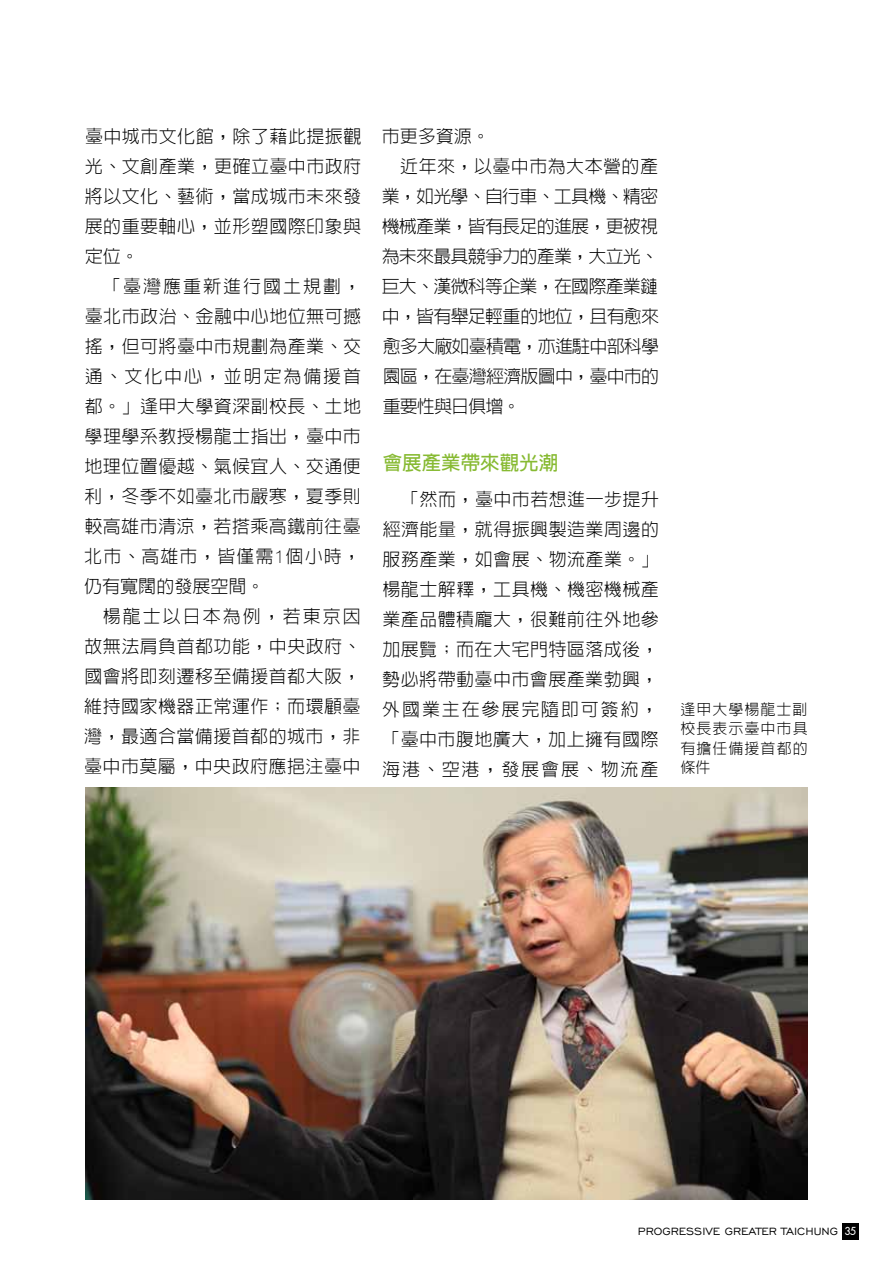
<style>
.page{position:relative;width:893px;height:1263px;background:#fff}
.page>*{position:absolute;margin:0;border:0;box-sizing:border-box;transform-origin:0 0}
.t1{font:700 19.5px "Lin Gothic";color:#87ba32}
.t2{font:300 18px/30px "Lin Gothic";letter-spacing:.025em;color:#000;text-align:justify}
.t3{font:300 18px "Lin Gothic";letter-spacing:-.045em;color:#000}
.t4{font:300 18px "Lin Gothic";letter-spacing:.11em;color:#000}
.t5{font:300 18px "Lin Gothic";letter-spacing:.055em;color:#000}
.t6{font:300 18px "Lin Gothic";letter-spacing:.105em;color:#000}
.t7{font:300 18px "Lin Gothic";color:#000}
.t8{font:300 18px "Lin Gothic";letter-spacing:-.05em;color:#000}
.t9{font:300 15px/19.5px "Lin Gothic";letter-spacing:.07em;color:#000;text-align:justify}
.t10{font:13.5px "Engravers Gothic BT";color:#000}
.s1{font-family:"Helvetica Neue";font-weight:100}
.s2{font-family:"Elle Nova C";font-weight:600;font-size:10.5px;color:#fff}
</style>
<div class="page">
<div style="left:842px;top:1223px;width:16px;height:16px;background:#000"></div>
<img style="left:85px;top:787px;width:723px;height:412px">
<p class="t2" style="left:85px;top:121px;width:278px">臺中城市文化館，除了藉此提振觀</p>
<p class="t2" style="left:85px;top:151px;width:278px">光、文創產業，更確立臺中市政府</p>
<p class="t2" style="left:85px;top:181px;width:278px">將以文化、藝術，當成城市未來發</p>
<p class="t2" style="left:85px;top:211px;width:278px">展的重要軸心，並形塑國際印象與</p>
<p class="t2" style="left:85px;top:241px;width:55px">定位。</p>
<p class="t4" style="left:103px;top:277px;width:259px">「臺灣應重新進行國土規劃，</p>
<p class="t2" style="left:85px;top:301px;width:278px">臺北市政治、金融中心地位無可撼</p>
<p class="t2" style="left:85px;top:331px;width:278px">搖，但可將臺中市規劃為產業、交</p>
<p class="t6" style="left:85px;top:367px;width:278px">通、文化中心，並明定為備援首</p>
<p class="t2" style="left:85px;top:392px;width:278px">都。」逢甲大學資深副校長、土地</p>
<p class="t2" style="left:85px;top:422px;width:278px">學理學系教授楊龍士指出，臺中市</p>
<p class="t2" style="left:85px;top:452px;width:278px">地理位置優越、氣候宜人、交通便</p>
<p class="t2" style="left:84px;top:482px;width:278px">利，冬季不如臺北市嚴寒，夏季則</p>
<p class="t2" style="left:84px;top:512px;width:278px">較高雄市清涼，若搭乘高鐵前往臺</p>
<p class="t5" style="left:84px;top:548px;width:278px">北市、高雄市，皆僅需<span class="s1">1</span>個小時，</p>
<p class="t7" style="left:84px;top:578px;width:182px">仍有寬闊的發展空間。</p>
<p class="t4" style="left:103px;top:608px;width:259px">楊龍士以日本為例，若東京因</p>
<p class="t2" style="left:84px;top:632px;width:278px">故無法肩負首都功能，中央政府、</p>
<p class="t2" style="left:84px;top:662px;width:278px">國會將即刻遷移至備援首都大阪，</p>
<p class="t2" style="left:84px;top:692px;width:278px">維持國家機器正常運作；而環顧臺</p>
<p class="t2" style="left:84px;top:722px;width:278px">灣，最適合當備援首都的城市，非</p>
<p class="t2" style="left:84px;top:752px;width:278px">臺中市莫屬，中央政府應挹注臺中</p>
<p class="t2" style="left:382px;top:122px;width:110px">市更多資源。</p>
<p class="t2" style="left:400px;top:152px;width:259px">近年來，以臺中市為大本營的產</p>
<p class="t3" style="left:382px;top:188px;width:278px">業，如光學、自行車、工具機、精密</p>
<p class="t3" style="left:382px;top:218px;width:278px">機械產業，皆有長足的進展，更被視</p>
<p class="t3" style="left:382px;top:248px;width:278px">為未來最具競爭力的產業，大立光、</p>
<p class="t3" style="left:382px;top:278px;width:278px">巨大、漢微科等企業，在國際產業鏈</p>
<p class="t3" style="left:382px;top:308px;width:279px">中，皆有舉足輕重的地位，且有愈來</p>
<p class="t3" style="left:383px;top:337px;width:278px">愈多大廠如臺積電，亦進駐中部科學</p>
<p class="t3" style="left:383px;top:367px;width:278px">園區，在臺灣經濟版圖中，臺中市的</p>
<p class="t8" style="left:383px;top:397px;width:139px">重要性與日俱增。</p>
<p class="t1" style="left:383px;top:453px;width:177px">會展產業帶來觀光潮</p>
<p class="t2" style="left:382px;top:484px;width:278px;text-indent:19px">「然而，臺中市若想進一步提升經濟能量，就得振興製造業周邊的服務產業，如會展、物流產業。」楊龍士解釋，工具機、機密機械產業產品體積龐大，很難前往外地參加展覽；而在大宅門特區落成後，勢必將帶動臺中市會展產業勃興，外國業主在參展完隨即可簽約，「臺中市腹地廣大，加上擁有國際海港、空港，發展會展、物流產</p>
<p class="t9" style="left:680px;top:699px;width:129px">逢甲大學楊龍士副校長表示臺中市具有擔任備援首都的條件</p>
<p class="t10" style="left:638px;top:1223px;width:220px">PROGRESSIVE GREATER TAICHUNG <span class="s2">35</span></p>
</div>
